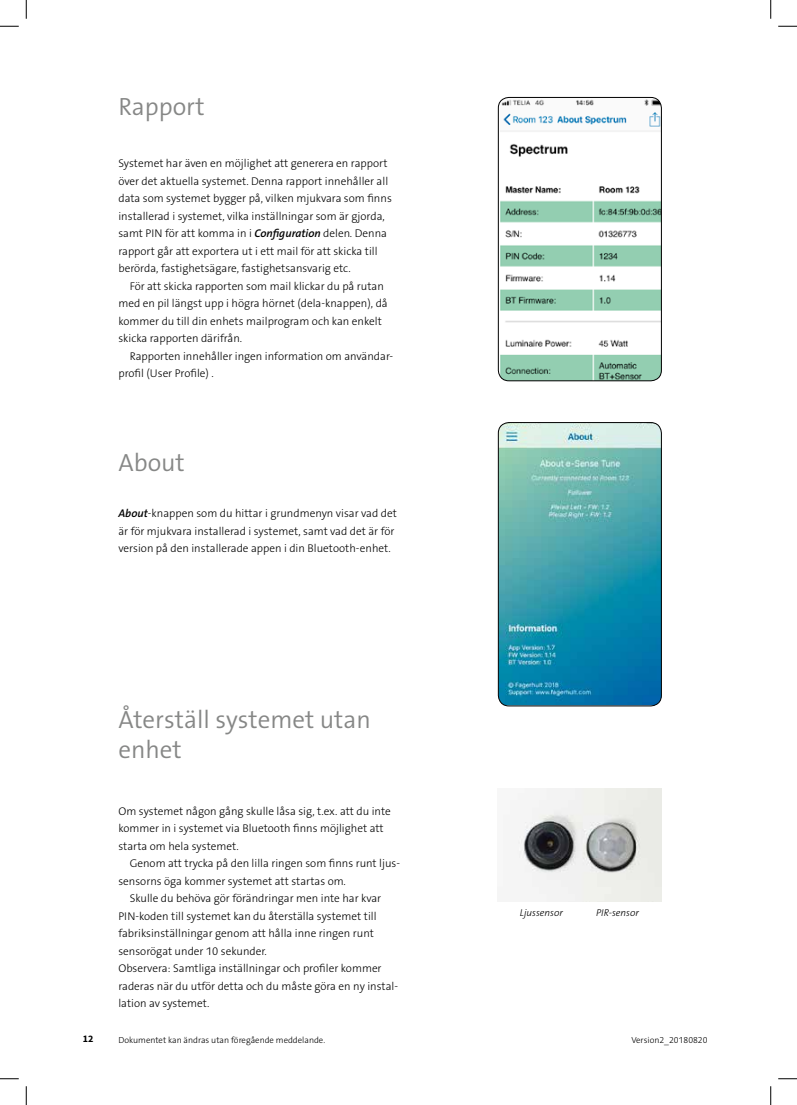
<style>
.page{position:relative;width:797px;height:1105px;background:#fff}
.page>*{position:absolute;margin:0;border:0;box-sizing:border-box;transform-origin:0 0}
.t1{font:25px/30px "Fagerhult The Sans LT4";color:#868786}
.t2{font:11.25px/17.5px "Fagerhult The Sans LT3";color:#000}
.t3{font:italic 10px "Fagerhult The Sans LT3";color:#000}
.t4{font:700 10px "Source Sans Pro";color:#000}
.t5{font:8.75px "Fagerhult The Sans LT3";color:#000}
.s1{font-family:"Fagerhult The Sans LT6";font-style:italic}
</style>
<div class="page">
<img style="left:500px;top:97px;width:161px;height:284px">
<div style="left:498px;top:97px;width:163px;height:284px;border:1px solid #000;border-radius:11px"></div>
<img style="left:517px;top:788px;width:144px;height:113px">
<img style="left:498px;top:423px;width:163px;height:282px">
<div style="left:498px;top:422px;width:163px;height:284px;border:1px solid #000;border-radius:11px"></div>
<svg style="left:0;top:25px;width:19px;height:2px"></svg>
<svg style="left:778px;top:25px;width:19px;height:2px"></svg>
<svg style="left:0;top:1078px;width:19px;height:1px"></svg>
<svg style="left:778px;top:1078px;width:19px;height:1px"></svg>
<svg style="left:25px;top:0;width:2px;height:19px"></svg>
<svg style="left:25px;top:1086px;width:2px;height:19px"></svg>
<svg style="left:770px;top:0;width:1px;height:19px"></svg>
<svg style="left:770px;top:1086px;width:1px;height:19px"></svg>
<h1 class="t1" style="left:118px;top:91px;width:88px">Rapport</h1>
<p class="t2" style="left:118px;top:155px;width:275px">Systemet har även en möjlighet att generera en rapport över det aktuella systemet. Denna rapport innehåller all data som systemet bygger på, vilken mjukvara som finns installerad i systemet, vilka inställningar som är gjorda, samt PIN för att komma in i <span class="s1">Configuration</span> delen. Denna rapport går att exportera ut i ett mail för att skicka till berörda, fastighetsägare, fastighetsansvarig etc.</p>
<p class="t2" style="left:118px;top:277px;width:271px;text-indent:11px">För att skicka rapporten som mail klickar du på rutan med en pil längst upp i högra hörnet (dela-knappen), då kommer du till din enhets mailprogram och kan enkelt skicka rapporten därifrån.</p>
<p class="t2" style="left:118px;top:347px;width:276px;text-indent:11px">Rapporten innehåller ingen information om användar&shy;profil (User Profile) .</p>
<h1 class="t1" style="left:118px;top:448px;width:68px">About</h1>
<p class="t2" style="left:118px;top:505px;width:280px"><span class="s1">About</span>-knappen som du hittar i grundmenyn visar vad det är för mjukvara installerad i systemet, samt vad det är för version på den installerade appen i din Bluetooth-enhet.</p>
<h1 class="t1" style="left:118px;top:705px;width:254px">Återställ systemet utan enhet</h1>
<p class="t2" style="left:118px;top:802px;width:274px">Om systemet någon gång skulle låsa sig, t.ex. att du inte kommer in i systemet via Bluetooth finns möjlighet att starta om hela systemet.</p>
<p class="t2" style="left:130px;top:855px;width:272px">Genom att trycka på den lilla ringen som finns runt ljus-</p>
<p class="t2" style="left:118px;top:872px;width:229px">sensorns öga kommer systemet att startas om.</p>
<p class="t2" style="left:130px;top:890px;width:253px">Skulle du behöva gör förändringar men inte har kvar</p>
<p class="t2" style="left:118px;top:907px;width:260px">PIN-koden till systemet kan du återställa systemet till</p>
<p class="t2" style="left:118px;top:925px;width:257px">fabriksinställningar genom att hålla inne ringen runt</p>
<p class="t2" style="left:118px;top:942px;width:150px">sensorögat under 10 sekunder.</p>
<p class="t2" style="left:118px;top:960px;width:265px">Observera: Samtliga inställningar och profiler kommer</p>
<p class="t2" style="left:118px;top:977px;width:281px">raderas när du utför detta och du måste göra en ny instal-</p>
<p class="t2" style="left:118px;top:995px;width:93px">lation av systemet.</p>
<p class="t3" style="left:520px;top:906px;width:45px">Ljussensor</p>
<p class="t3" style="left:596px;top:906px;width:44px">PIR-sensor</p>
<p class="t4" style="left:83px;top:1032px;width:12px">12</p>
<p class="t5" style="left:118px;top:1034px;width:208px">Dokumentet kan ändras utan föregående meddelande.</p>
<p class="t5" style="left:631px;top:1034px;width:78px">Version2_20180820</p>
</div>
